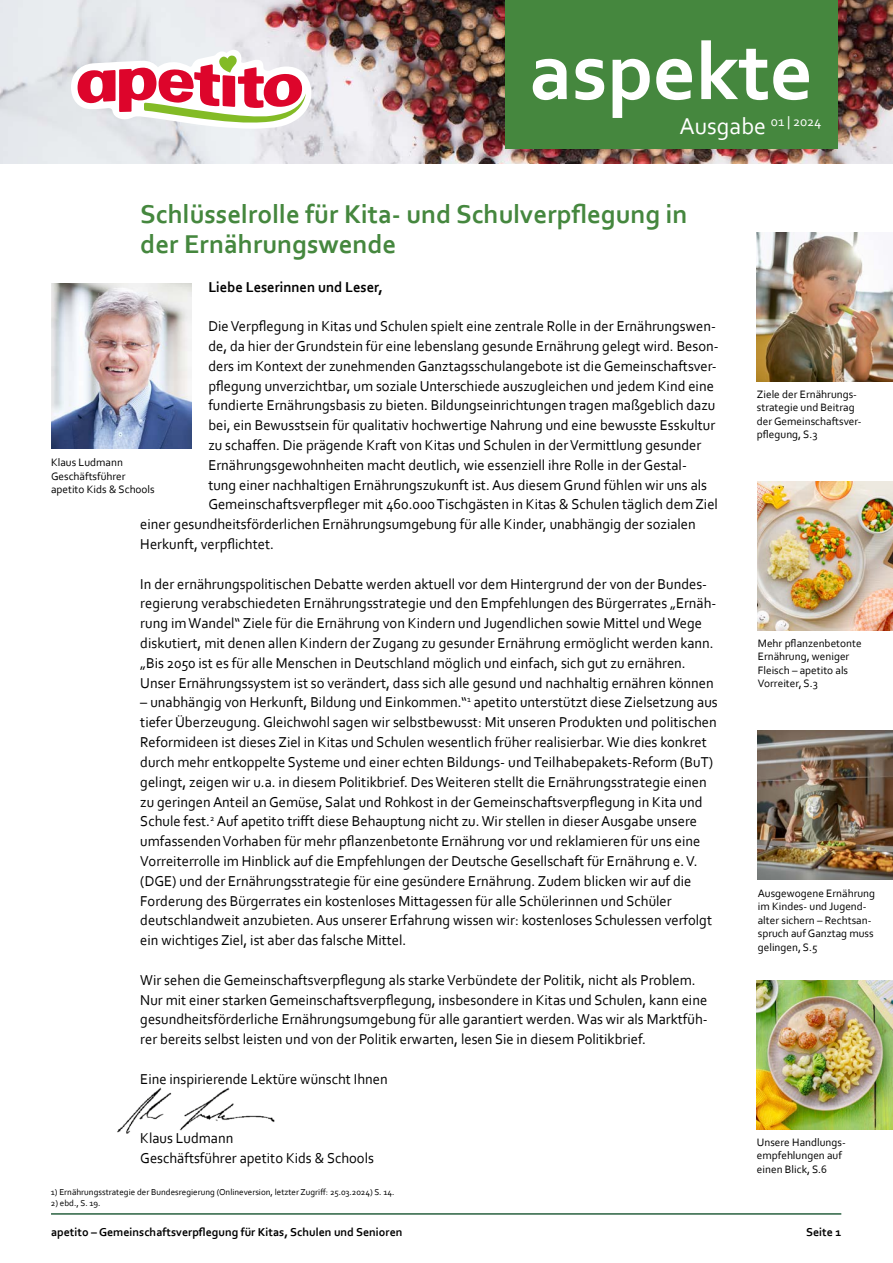
<style>
.page{position:relative;width:893px;height:1263px;background:#fff}
.page>*{position:absolute;margin:0;border:0;box-sizing:border-box;transform-origin:0 0}
.t1{font:700 83.1px "Corbel";color:#fff}
.t2{font:700 27px/30px "Corbel";color:#45873e}
.t3{font:24px "Corbel";color:#fff}
.t4{font:15px/19.8px "Corbel";color:#000}
.t5{font:700 15px "Corbel";color:#000}
.t6{font:700 12px "Corbel";color:#000}
.t7{font:11.25px/13.5px "Corbel";color:#000}
.t8{font:9px "Corbel";color:#000}
</style>
<div class="page">
<img style="left:757px;top:232px;width:136px;height:149px">
<img style="left:758px;top:481px;width:135px;height:149px">
<img style="left:758px;top:731px;width:135px;height:149px">
<img style="left:757px;top:980px;width:136px;height:149px">
<img style="left:51px;top:284px;width:140px;height:164px">
<img style="left:117px;top:1087px;width:158px;height:47px">
<img style="left:0;top:0;width:893px;height:163px">
<div style="left:505px;top:0;width:333px;height:149px;background:#45873e"></div>
<svg style="left:71px;top:48px;width:243px;height:81px"></svg>
<hr style="left:51px;top:1213px;width:790px;height:2px;background:#296140">
<h1 class="t1" style="left:529px;top:20px;width:285px">aspekte</h1>
<h3 class="t3" style="left:679px;top:111px;width:143px">Ausgabe <sup>01</sup> <sup>|</sup> <sup>2024</sup></h3>
<h2 class="t2" style="left:140px;top:198px;width:549px">Schlüsselrolle für Kita- und Schulverpflegung in der Ernährungswende</h2>
<p class="t5" style="left:208px;top:277px;width:176px">Liebe Leserinnen und Leser,</p>
<p class="t4" style="left:208px;top:316px;width:509px">Die Verpflegung in Kitas und Schulen spielt eine zentrale Rolle in der Ernährungswen-</p>
<p class="t4" style="left:208px;top:336px;width:512px">de, da hier der Grundstein für eine lebenslang gesunde Ernährung gelegt wird. Beson-</p>
<p class="t4" style="left:208px;top:356px;width:510px">ders im Kontext der zunehmenden Ganztagsschulangebote ist die Gemeinschaftsver-</p>
<p class="t4" style="left:208px;top:375px;width:507px">pflegung unverzichtbar, um soziale Unterschiede auszugleichen und jedem Kind eine</p>
<p class="t4" style="left:208px;top:395px;width:508px">fundierte Ernährungsbasis zu bieten. Bildungseinrichtungen tragen maßgeblich dazu</p>
<p class="t4" style="left:208px;top:415px;width:508px">bei, ein Bewusstsein für qualitativ hochwertige Nahrung und eine bewusste Esskultur</p>
<p class="t4" style="left:208px;top:435px;width:495px">zu schaffen. Die prägende Kraft von Kitas und Schulen in der Vermittlung gesunder</p>
<p class="t4" style="left:208px;top:455px;width:480px">Ernährungsgewohnheiten macht deutlich, wie essenziell ihre Rolle in der Gestal-</p>
<p class="t4" style="left:208px;top:474px;width:500px">tung einer nachhaltigen Ernährungszukunft ist. Aus diesem Grund fühlen wir uns als</p>
<p class="t4" style="left:208px;top:494px;width:511px">Gemeinschaftsverpfleger mit 460.000 Tischgästen in Kitas &amp; Schulen täglich dem Ziel</p>
<p class="t4" style="left:140px;top:514px;width:557px">einer gesundheitsförderlichen Ernährungsumgebung für alle Kinder, unabhängig der sozialen</p>
<p class="t4" style="left:140px;top:534px;width:135px">Herkunft, verpflichtet.</p>
<p class="t4" style="left:140px;top:573px;width:577px">In der ernährungspolitischen Debatte werden aktuell vor dem Hintergrund der von der Bundes&shy;regierung verabschiedeten Ernährungsstrategie und den Empfehlungen des Bürgerrates „Ernäh&shy;rung im Wandel“ Ziele für die Ernährung von Kindern und Jugendlichen sowie Mittel und Wege diskutiert, mit denen allen Kindern der Zugang zu gesunder Ernährung ermöglicht werden kann. „Bis 2050 ist es für alle Menschen in Deutschland möglich und einfach, sich gut zu ernähren.<br>Unser Ernährungssystem ist so verändert, dass sich alle gesund und nachhaltig ernähren können</p>
<p class="t4" style="left:140px;top:692px;width:579px">– unabhängig von Herkunft, Bildung und Einkommen.“<sup>1</sup> apetito unterstützt diese Zielsetzung aus tiefer Überzeugung. Gleichwohl sagen wir selbstbewusst: Mit unseren Produkten und politischen Reformideen ist dieses Ziel in Kitas und Schulen wesentlich früher realisierbar. Wie dies konkret durch mehr entkoppelte Systeme und einer echten Bildungs- und Teilhabepakets-Reform (BuT) gelingt, zeigen wir u.a. in diesem Politikbrief. Des Weiteren stellt die Ernährungsstrategie einen zu geringen Anteil an Gemüse, Salat und Rohkost in der Gemeinschaftsverpflegung in Kita und Schule fest.<sup>2</sup> Auf apetito trifft diese Behauptung nicht zu. Wir stellen in dieser Ausgabe unsere umfassenden Vorhaben für mehr pflanzenbetonte Ernährung vor und reklamieren für uns eine Vorreiterrolle im Hinblick auf die Empfehlungen der Deutsche Gesellschaft für Ernährung e. V. (DGE) und der Ernährungsstrategie für eine gesündere Ernährung. Zudem blicken wir auf die Forderung des Bürgerrates ein kostenloses Mittagessen für alle Schülerinnen und Schüler deutschlandweit anzubieten. Aus unserer Erfahrung wissen wir: kostenloses Schulessen verfolgt ein wichtiges Ziel, ist aber das falsche Mittel.</p>
<p class="t4" style="left:140px;top:969px;width:569px">Wir sehen die Gemeinschaftsverpflegung als starke Verbündete der Politik, nicht als Problem.<br>Nur mit einer starken Gemeinschaftsverpflegung, insbesondere in Kitas und Schulen, kann eine gesundheitsförderliche Ernährungsumgebung für alle garantiert werden. Was wir als Marktfüh&shy;rer bereits selbst leisten und von der Politik erwarten, lesen Sie in diesem Politikbrief.</p>
<p class="t4" style="left:140px;top:1068px;width:249px">Eine inspirierende Lektüre wünscht Ihnen</p>
<p class="t7" style="left:51px;top:455px;width:105px">Klaus Ludmann<br>Geschäftsführer apetito Kids &amp; Schools</p>
<p class="t4" style="left:140px;top:1128px;width:235px">Klaus Ludmann<br>Geschäftsführer apetito Kids &amp; Schools</p>
<p class="t8" style="left:51px;top:1187px;width:345px">1) Ernährungsstrategie der Bundesregierung (Onlineversion, letzter Zugriff: 25.03.2024) S. 14.</p>
<p class="t8" style="left:51px;top:1198px;width:51px">2) ebd., S. 19.</p>
<p class="t7" style="left:757px;top:387px;width:106px">Ziele der Ernährungs&shy;strategie und Beitrag der Gemeinschaftsver&shy;pflegung, S.3</p>
<p class="t7" style="left:758px;top:636px;width:105px">Mehr pflanzenbetonte<br>Ernährung, weniger<br>Fleisch – apetito als<br>Vorreiter, S.3</p>
<p class="t7" style="left:758px;top:886px;width:119px">Ausgewogene Ernährung im Kindes- und Jugend&shy;alter sichern – Rechtsan&shy;spruch auf Ganztag muss gelingen, S.5</p>
<p class="t7" style="left:757px;top:1135px;width:90px">Unsere Handlungs&shy;empfehlungen auf einen Blick, S.6</p>
<p class="t6" style="left:51px;top:1224px;width:353px">apetito – Gemeinschaftsverpflegung für Kitas, Schulen und Senioren</p>
<p class="t6" style="left:806px;top:1224px;width:37px">Seite 1</p>
</div>
